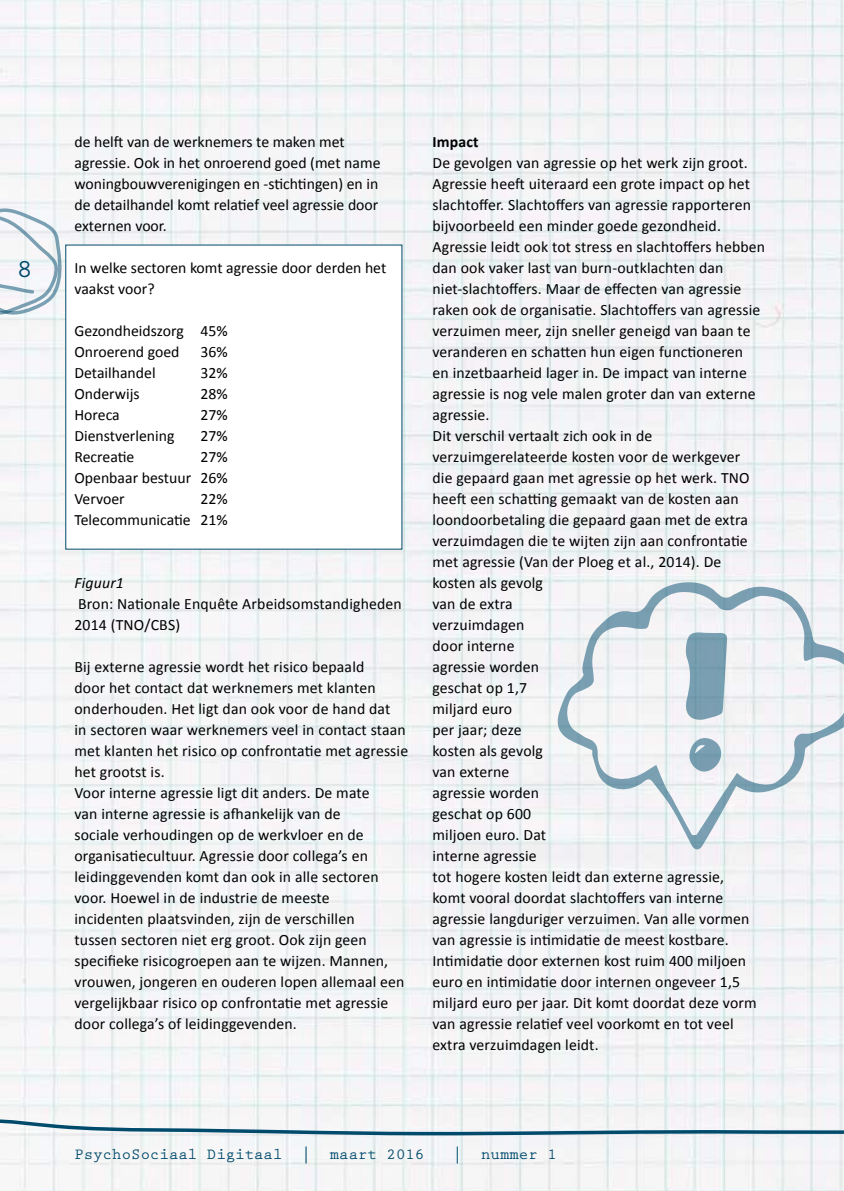
<style>
.page{position:relative;width:844px;height:1191px;background:#fff}
.page>*{position:absolute;margin:0;border:0;box-sizing:border-box;transform-origin:0 0}
.t1{font:700 26.25px "Prestige Elite Std";color:#004a6c}
.t2{font:15.75px/21px "Calibri";letter-spacing:.01em;color:#000}
.t3{font:700 15.75px "Prestige Elite Std";color:#004a6c}
.t4{font:italic 15.75px "Calibri";letter-spacing:.01em;color:#000}
.t5{font:700 15.75px "Calibri";letter-spacing:.01em;color:#000}
</style>
<div class="page">
<img style="left:0;top:0;width:843px;height:1191px">
<svg style="left:0;top:1102px;width:843px;height:35px"></svg>
<svg style="left:0;top:205px;width:63px;height:110px"></svg>
<div style="left:65px;top:245px;width:337px;height:304px;background:#fff"></div>
<svg style="left:555px;top:580px;width:288px;height:271px;fill:#f1f2f5"></svg>
<h1 class="t1" style="left:17px;top:255px;width:17px">8</h1>
<p class="t2" style="left:74px;top:131px;width:307px">de helft van de werknemers te maken met agressie. Ook in het onroerend goed (met name woningbouwverenigingen en -stichtingen) en in de detailhandel komt relatief veel agressie door externen voor.</p>
<p class="t2" style="left:74px;top:257px;width:313px">In welke sectoren komt agressie door derden het vaakst voor?</p>
<p class="t2" style="left:74px;top:320px;width:155px">Gezondheidszorg 45%<br>Onroerend goed</p>
<p class="t2" style="left:200px;top:341px;width:29px">36%</p>
<p class="t2" style="left:74px;top:362px;width:83px">Detailhandel</p>
<p class="t2" style="left:200px;top:362px;width:29px">32%</p>
<p class="t2" style="left:74px;top:383px;width:67px">Onderwijs</p>
<p class="t2" style="left:200px;top:383px;width:29px">28%</p>
<p class="t2" style="left:74px;top:404px;width:47px">Horeca</p>
<p class="t2" style="left:200px;top:404px;width:29px">27%</p>
<p class="t2" style="left:74px;top:425px;width:101px">Dienstverlening</p>
<p class="t2" style="left:200px;top:425px;width:29px">27%</p>
<p class="t2" style="left:74px;top:446px;width:61px">Recreatie</p>
<p class="t2" style="left:74px;top:446px;width:155px;text-align:justify;text-indent:126px">27% Openbaar bestuur 26% Vervoer</p>
<p class="t2" style="left:74px;top:488px;width:155px;text-align:right">22%<br>Telecommunicatie 21%</p>
<p class="t4" style="left:74px;top:572px;width:51px">Figuur1</p>
<p class="t2" style="left:74px;top:593px;width:329px">Bron: Nationale Enquête Arbeidsomstandigheden<br>2014 (TNO/CBS)</p>
<p class="t2" style="left:74px;top:656px;width:335px">Bij externe agressie wordt het risico bepaald<br>door het contact dat werknemers met klanten onderhouden. Het ligt dan ook voor de hand dat<br>in sectoren waar werknemers veel in contact staan met klanten het risico op confrontatie met agressie het grootst is.<br>Voor interne agressie ligt dit anders. De mate<br>van interne agressie is afhankelijk van de<br>sociale verhoudingen op de werkvloer en de organisatiecultuur. Agressie door collega’s en leidinggevenden komt dan ook in alle sectoren voor. Hoewel in de industrie de meeste<br>incidenten plaatsvinden, zijn de verschillen<br>tussen sectoren niet erg groot. Ook zijn geen specifieke risicogroepen aan te wijzen. Mannen, vrouwen, jongeren en ouderen lopen allemaal een vergelijkbaar risico op confrontatie met agressie door collega’s of leidinggevenden.</p>
<p class="t5" style="left:432px;top:132px;width:48px">Impact</p>
<p class="t2" style="left:432px;top:152px;width:334px">De gevolgen van agressie op het werk zijn groot.<br>Agressie heeft uiteraard een grote impact op het slachtoffer. Slachtoffers van agressie rapporteren bijvoorbeeld een minder goede gezondheid.<br>Agressie leidt ook tot stress en slachtoffers hebben dan ook vaker last van burn-outklachten dan niet-slachtoffers. Maar de effecten van agressie raken ook de organisatie. Slachtoffers van agressie verzuimen meer, zijn sneller geneigd van baan te veranderen en schatten hun eigen functioneren<br>en inzetbaarheid lager in. De impact van interne agressie is nog vele malen groter dan van externe agressie.<br>Dit verschil vertaalt zich ook in de verzuimgerelateerde kosten voor de werkgever<br>die gepaard gaan met agressie op het werk. TNO heeft een schatting gemaakt van de kosten aan loondoorbetaling die gepaard gaan met de extra verzuimdagen die te wijten zijn aan confrontatie met agressie (Van der Ploeg et al., 2014). De kosten als gevolg<br>van de extra<br>verzuimdagen<br>door interne<br>agressie worden<br>geschat op 1,7<br>miljard euro<br>per jaar; deze<br>kosten als gevolg<br>van externe<br>agressie worden<br>geschat op 600<br>miljoen euro. Dat<br>interne agressie<br>tot hogere kosten leidt dan externe agressie,<br>komt vooral doordat slachtoffers van interne agressie langduriger verzuimen. Van alle vormen van agressie is intimidatie de meest kostbare.<br>Intimidatie door externen kost ruim 400 miljoen euro en intimidatie door internen ongeveer 1,5 miljard euro per jaar. Dit komt doordat deze vorm van agressie relatief veel voorkomt en tot veel extra verzuimdagen leidt.</p>
<p class="t3" style="left:74px;top:1145px;width:351px">PsychoSociaal Digitaal | maart 2016</p>
<p class="t3" style="left:452px;top:1145px;width:105px">| nummer 1</p>
</div>
